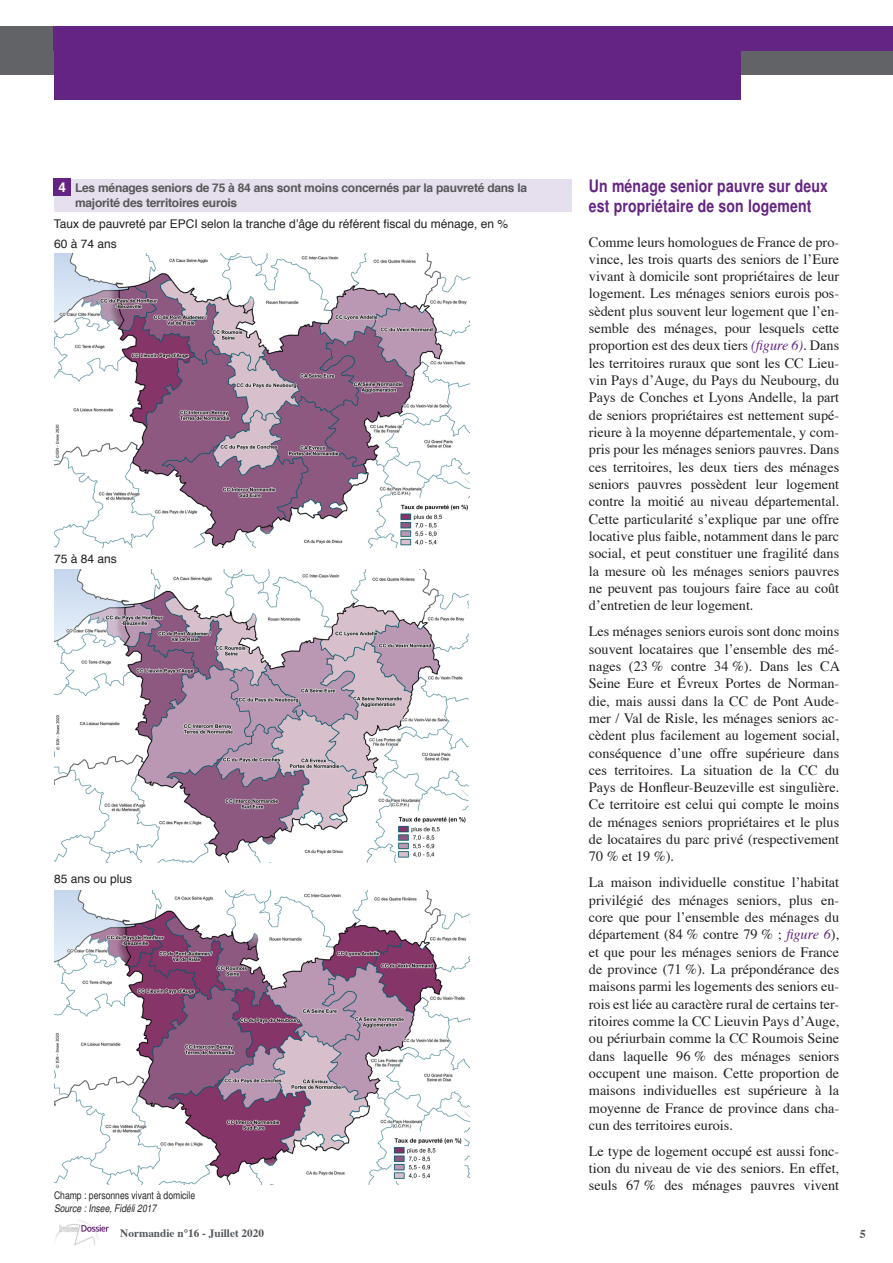
<style>
.page{position:relative;width:893px;height:1263px;background:#fff}
.page>*{position:absolute;margin:0;border:0;box-sizing:border-box;transform-origin:0 0}
.t1{font:700 condensed 17.1px/20.5px "Helvetica";letter-spacing:.01em;color:#642483}
.t2{font:14.25px/17.2px "Times";color:#231f20;text-align:justify}
.t3{font:700 13.5px "Helvetica";color:#fff}
._10_Tableau_texte{font:12px "Helvetica";color:#231f20}
.t4{font:700 12px/14.4px "Helvetica";letter-spacing:-.02em;color:#57585a}
.t5{font:700 12px "Times";color:#53585c}
.t6{font:700 11.25px "Times";color:#53585c}
.t7{font:condensed 10.5px "Helvetica";color:#231f20}
.t8{font:italic condensed 10.5px "Helvetica";color:#231f20}
.s1{font-style:italic;color:#642483}
</style>
<div class="page">
<img style="left:55px;top:1220px;width:54px;height:26px">
<div style="left:0;top:27px;width:893px;height:48px;background:#616366"></div>
<div style="left:54px;top:27px;width:839px;height:24px;background:#642483"></div>
<div style="left:54px;top:27px;width:686px;height:73px;background:#642483"></div>
<div style="left:54px;top:179px;width:517px;height:32px;background:#e6dfed"></div>
<div style="left:54px;top:179px;width:17px;height:17px;background:#642483"></div>
<img style="left:54px;top:254px;width:415px;height:293px">
<img style="left:54px;top:569px;width:415px;height:294px">
<img style="left:54px;top:891px;width:415px;height:293px">
<p class="t3" style="left:59px;top:177px;width:9px">4</p>
<p class="t4" style="left:75px;top:181px;width:454px">Les ménages seniors de 75 à 84 ans sont moins concernés par la pauvreté dans la majorité des territoires eurois</p>
<p class="_10_Tableau_texte" style="left:54px;top:214px;width:456px">Taux de pauvreté par EPCI selon la tranche d’âge du référent fiscal du ménage, en %</p>
<p class="_10_Tableau_texte" style="left:54px;top:234px;width:64px">60 à 74 ans</p>
<p class="_10_Tableau_texte" style="left:54px;top:549px;width:64px">75 à 84 ans</p>
<p class="_10_Tableau_texte" style="left:54px;top:869px;width:80px">85 ans ou plus</p>
<p class="t7" style="left:54px;top:1189px;width:143px">Champ : personnes vivant à domicile</p>
<p class="t8" style="left:54px;top:1201px;width:104px">Source : Insee, Fidéli 2017</p>
<p class="t1" style="left:589px;top:175px;width:241px">Un ménage senior pauvre sur deux est propriétaire de son logement</p>
<p class="t2" style="left:589px;top:232px;width:252px">Comme leurs homologues de France de pro&shy;vince, les trois quarts des seniors de l’Eure vivant à domicile sont propriétaires de leur logement. Les ménages seniors eurois pos&shy;sèdent plus souvent leur logement que l’en&shy;semble des ménages, pour lesquels cette proportion est des deux tiers <span class="s1">(figure 6)</span>. Dans les territoires ruraux que sont les CC Lieu&shy;vin Pays d’Auge, du Pays du Neubourg, du Pays de Conches et Lyons Andelle, la part de seniors propriétaires est nettement supé&shy;rieure à la moyenne départementale, y com&shy;pris pour les ménages seniors pauvres. Dans ces territoires, les deux tiers des ménages seniors pauvres possèdent leur logement contre la moitié au niveau départemental.<br>Cette particularité s’explique par une offre locative plus faible, notamment dans le parc social, et peut constituer une fragilité dans la mesure où les ménages seniors pauvres ne peuvent pas toujours faire face au coût d’entretien de leur logement.</p>
<p class="t2" style="left:589px;top:622px;width:253px">Les ménages seniors eurois sont donc moins souvent locataires que l’ensemble des mé&shy;nages (23 % contre 34 %). Dans les CA Seine Eure et Évreux Portes de Norman&shy;die, mais aussi dans la CC de Pont Aude&shy;mer / Val de Risle, les ménages seniors ac&shy;cèdent plus facilement au logement social, conséquence d’une offre supérieure dans ces territoires. La situation de la CC du Pays de Honfleur-Beuzeville est singulière.<br>Ce territoire est celui qui compte le moins de ménages seniors propriétaires et le plus de locataires du parc privé (respectivement 70 % et 19 %).</p>
<p class="t2" style="left:589px;top:872px;width:252px">La maison individuelle constitue l’habitat privilégié des ménages seniors, plus en&shy;core que pour l’ensemble des ménages du département (84 % contre 79 % ; <span class="s1">figure 6</span>), et que pour les ménages seniors de France de province (71 %). La prépondérance des maisons parmi les logements des seniors eu&shy;rois est liée au caractère rural de certains ter&shy;ritoires comme la CC Lieuvin Pays d’Auge, ou périurbain comme la CC Roumois Seine dans laquelle 96 % des ménages seniors occupent une maison. Cette proportion de maisons individuelles est supérieure à la moyenne de France de province dans cha&shy;cun des territoires eurois.</p>
<p class="t2" style="left:589px;top:1141px;width:252px">Le type de logement occupé est aussi fonc&shy;tion du niveau de vie des seniors. En effet, seuls 67 % des ménages pauvres vivent</p>
<p class="t6" style="left:120px;top:1222px;width:145px">Normandie n°16 - Juillet 2020</p>
<p class="t5" style="left:860px;top:1222px;width:7px">5</p>
</div>
